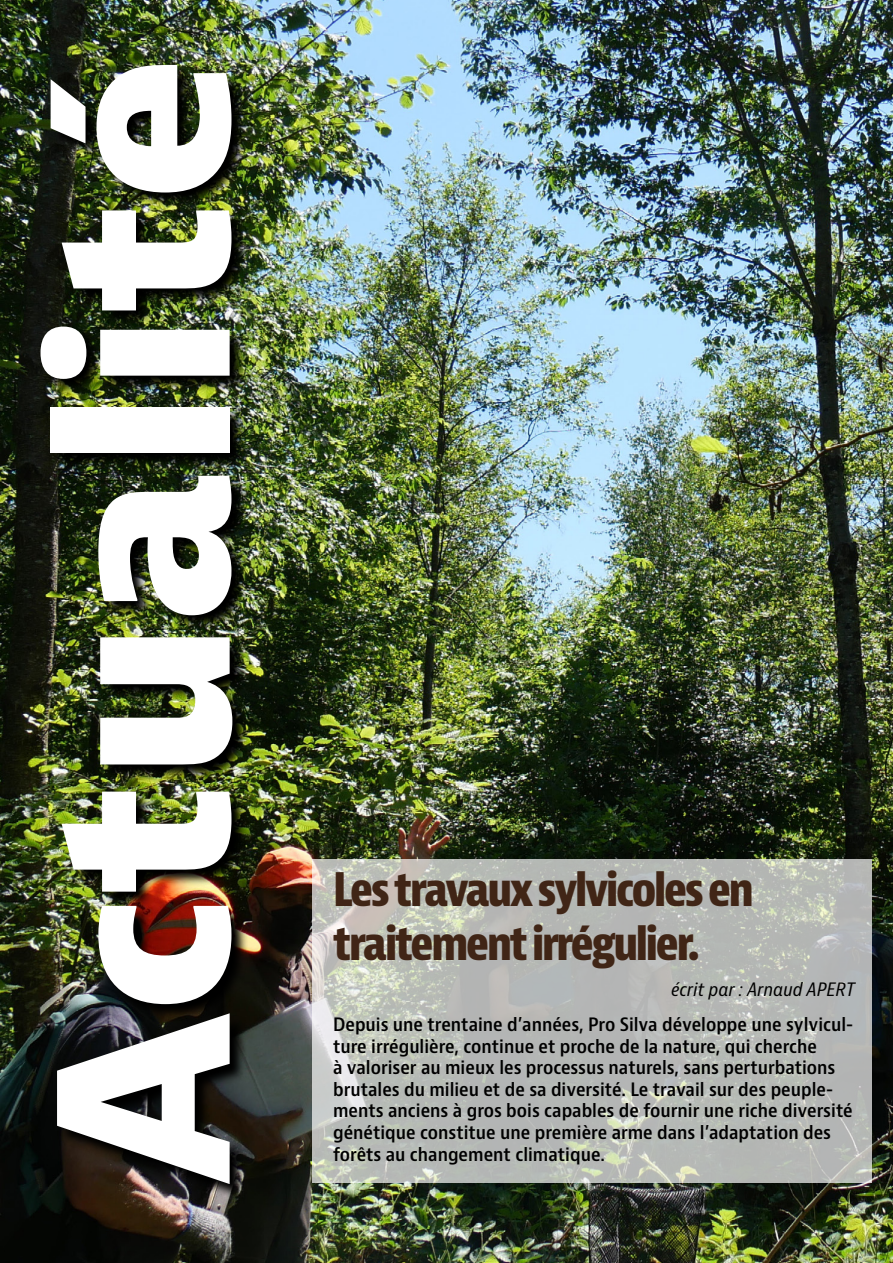
<style>
.page{position:relative;width:893px;height:1263px;background:#fff}
.page>*{position:absolute;margin:0;border:0;box-sizing:border-box;transform-origin:0 0}
.t1{font:800 229.5px "Bernina Sans";color:#fff}
.t2{font:700 condensed 45px/54px "Bernina Sans";letter-spacing:-.05em;color:#402516}
.t3{font:600 condensed 18px/21.6px "Bernino Sans";color:#000}
.t4{font:italic condensed 18px "Bernina Sans";color:#000}
</style>
<div class="page">
<img style="left:0;top:0;width:893px;height:1263px">
<svg style="left:312px;top:859px;width:560px;height:323px;background:#babdb8"></svg>
<img style="left:42px;top:65px;width:208px;height:1136px">
<h1 class="t1" style="left:-7px;top:1185px;width:1132px;rotate:-90deg">Actualité</h1>
<h2 class="t2" style="left:333px;top:863px;width:422px">Les travaux sylvicoles en traitement irrégulier.</h2>
<p class="t4" style="left:671px;top:979px;width:185px">écrit par : Arnaud APERT</p>
<p class="t3" style="left:333px;top:1014px;width:522px">Depuis une trentaine d’années, Pro Silva développe une sylvicul&shy;ture irrégulière, continue et proche de la nature, qui cherche<br>à valoriser au mieux les processus naturels, sans perturbations brutales du milieu et de sa diversité. Le travail sur des peuple&shy;ments anciens à gros bois capables de fournir une riche diversité génétique constitue une première arme dans l’adaptation des forêts au changement climatique.</p>
</div>
